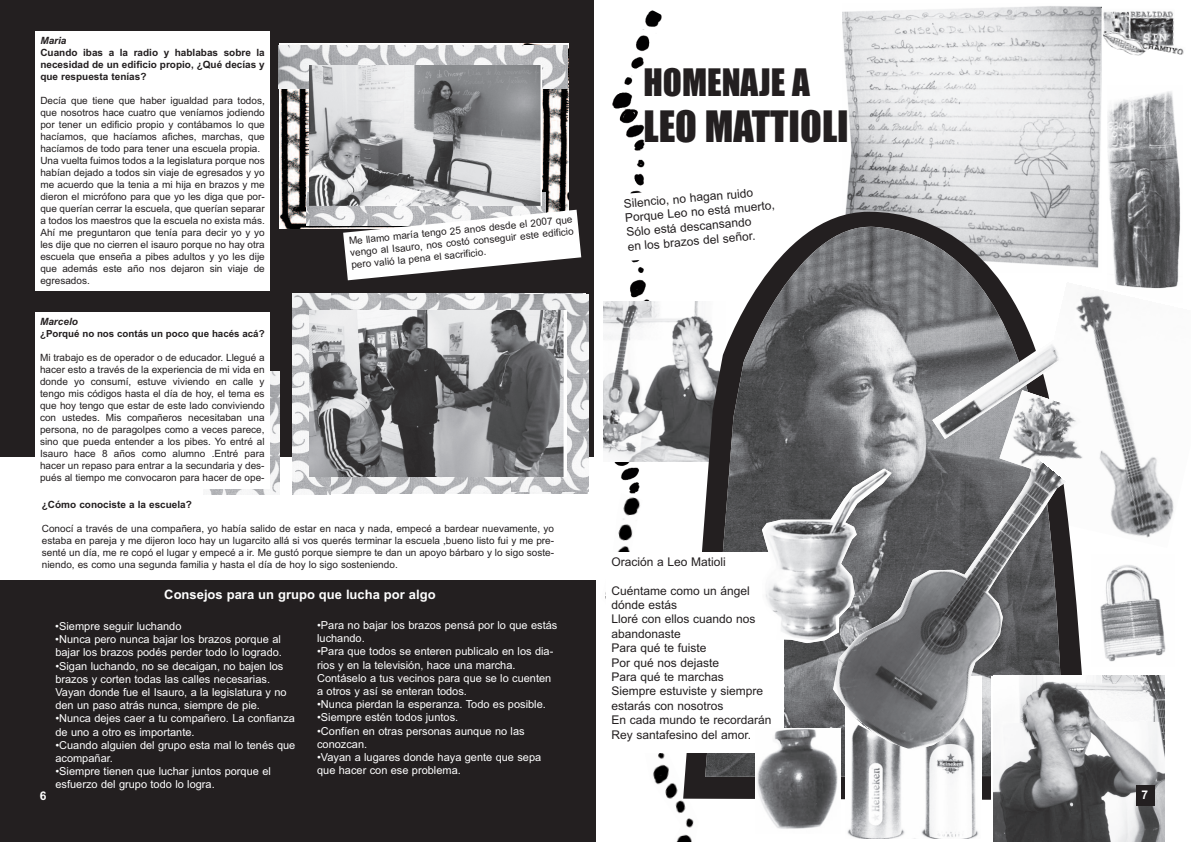
<style>
.page{position:relative;width:1191px;height:842px;background:#fff}
.page>*{position:absolute;margin:0;border:0;box-sizing:border-box;transform-origin:0 0}
.t1{font:40px "Impact";color:#231f20}
.t2{font:35px "Impact";color:#231f20}
.t3{font:700 13px "Arial";color:#fff}
.t4{font:12px/14.4px "Arial";color:#231f20}
.t5{font:700 12px "Arial";color:#fff}
.t6{font:11px/13.2px "Arial";color:#fff}
.t7{font:10px/12px "Arial";color:#231f20;text-align:justify}
.t8{font:700 10px/12px "Arial";color:#231f20;text-align:justify}
.t9{font:italic 700 10px "Arial";color:#231f20}
.t10{font:700 9.8px "Arial";color:#231f20}
</style>
<div class="page">
<img style="left:1108px;top:91px;width:73px;height:188px">
<img style="left:1089px;top:282px;width:89px;height:256px">
<div style="left:0;top:0;width:593px;height:457px;background:#231f20"></div>
<img style="left:1103px;top:11px;width:81px;height:45px">
<img style="left:280px;top:44px;width:288px;height:185px">
<img style="left:203px;top:371px;width:77px;height:124px">
<img style="left:296px;top:293px;width:289px;height:18px">
<img style="left:330px;top:477px;width:257px;height:17px">
<img style="left:278px;top:45px;width:289px;height:44px">
<img style="left:306px;top:192px;width:239px;height:34px">
<img style="left:293px;top:294px;width:37px;height:201px">
<img style="left:512px;top:294px;width:76px;height:198px">
<img style="left:1100px;top:565px;width:66px;height:97px">
<img style="left:891px;top:6px;width:210px;height:262px">
<img style="left:309px;top:65px;width:233px;height:140px">
<img style="left:310px;top:311px;width:256px;height:166px">
<div style="left:35px;top:31px;width:235px;height:260px;background:#fff"></div>
<svg style="left:343px;top:210px;width:238px;height:70px"></svg>
<div style="left:35px;top:312px;width:235px;height:177px;background:#fff"></div>
<div style="left:0;top:580px;width:595px;height:262px;background:#231f20"></div>
<svg style="left:891px;top:212px;width:198px;height:588px"></svg>
<img style="left:891px;top:227px;width:172px;height:550px">
<img style="left:891px;top:750px;width:89px;height:88px">
<img style="left:994px;top:676px;width:170px;height:166px">
<svg style="left:603px;top:10px;width:288px;height:832px"></svg>
<img style="left:762px;top:469px;width:71px;height:173px">
<img style="left:756px;top:729px;width:85px;height:105px">
<img style="left:833px;top:457px;width:234px;height:293px">
<svg style="left:932px;top:338px;width:165px;height:145px"></svg>
<img style="left:932px;top:338px;width:136px;height:101px">
<div style="left:1136px;top:785px;width:19px;height:21px;background:#231f20"></div>
<p class="t9" style="left:40px;top:34px;width:28px">Maria</p>
<p class="t8" style="left:40px;top:46px;width:226px">Cuando ibas a la radio y hablabas sobre la necesidad de un edificio propio, ¿Qué decías y que respuesta tenías?</p>
<p class="t7" style="left:40px;top:94px;width:226px;text-align:left">Decía que tiene que haber igualdad para todos, que nosotros hace cuatro que veníamos jodiendo por tener un edificio propio y contábamos lo que hacíamos, que hacíamos afiches, marchas, que hacíamos de todo para tener una escuela propia.<br>Una vuelta fuimos todos a la legislatura porque nos habían dejado a todos sin viaje de egresados y yo me acuerdo que la tenia a mi hija en brazos y me dieron el micrófono para que yo les diga que por&shy;que querían cerrar la escuela, que querían separar a todos los maestros que la escuela no exista más.<br>Ahí me preguntaron que tenía para decir yo y yo les dije que no cierren el isauro porque no hay otra escuela que enseña a pibes adultos y yo les dije que además este año nos dejaron sin viaje de egresados.</p>
<p class="t7" style="left:348px;top:236px;width:226px;rotate:-6deg">Me llamo maría tengo 25 anos desde el 2007 que vengo al Isauro, nos costó conseguir este edificio pero valió la pena el sacrificio.</p>
<h2 class="t2" style="left:643px;top:63px;width:168px">HOMENAJE A</h2>
<h1 class="t1" style="left:643px;top:104px;width:207px">LEO MATTIOLI</h1>
<p class="t4" style="left:623px;top:196px;width:152px;rotate:-5deg">Silencio, no hagan ruido<br>Porque Leo no está muerto,<br>Sólo está descansando<br>en los brazos del señor.</p>
<p class="t9" style="left:40px;top:315px;width:39px">Marcelo</p>
<p class="t10" style="left:40px;top:327px;width:226px">¿Porqué no nos contás un poco que hacés acá?</p>
<p class="t7" style="left:40px;top:351px;width:226px">Mi trabajo es de operador o de educador. Llegué a hacer esto a través de la experiencia de mi vida en donde yo consumí, estuve viviendo en calle y tengo mis códigos hasta el día de hoy, el tema es que hoy tengo que estar de este lado conviviendo con ustedes. Mis compañeros necesitaban una persona, no de paragolpes como a veces parece, sino que pueda entender a los pibes. Yo entré al Isauro hace 8 años como alumno .Entré para hacer un repaso para entrar a la secundaria y des&shy;pués al tiempo me convocaron para hacer de ope-</p>
<p class="t8" style="left:42px;top:498px;width:152px">¿Cómo conociste a la escuela?</p>
<p class="t7" style="left:42px;top:522px;width:514px">Conocí a través de una compañera, yo había salido de estar en naca y nada, empecé a bardear nuevamente, yo estaba en pareja y me dijeron loco hay un lugarcito allá si vos querés terminar la escuela ,bueno listo fui y me pre&shy;senté un día, me re copó el lugar y empecé a ir. Me gustó porque siempre te dan un apoyo bárbaro y lo sigo soste&shy;niendo, es como una segunda familia y hasta el día de hoy lo sigo sosteniendo.</p>
<p class="t4" style="left:611px;top:554px;width:116px">Oración a Leo Matioli</p>
<p class="t4" style="left:611px;top:583px;width:162px">Cuéntame como un ángel dónde estás<br>Lloré con ellos cuando nos abandonaste<br>Para qué te fuiste<br>Por qué nos dejaste<br>Para qué te marchas<br>Siempre estuviste y siempre estarás con nosotros<br>En cada mundo te recordarán<br>Rey santafesino del amor.</p>
<h3 class="t3" style="left:164px;top:587px;width:273px">Consejos para un grupo que lucha por algo</h3>
<p class="t6" style="left:317px;top:619px;width:242px">•Para no bajar los brazos pensá por lo que estás luchando.</p>
<p class="t6" style="left:317px;top:645px;width:238px">•Para que todos se enteren publicalo en los dia&shy;rios y en la televisión, hace una marcha.<br>Contáselo a tus vecinos para que se lo cuenten a otros y así se enteran todos.</p>
<p class="t6" style="left:317px;top:698px;width:230px">•Nunca pierdan la esperanza. Todo es posible.</p>
<p class="t6" style="left:317px;top:711px;width:143px">•Siempre estén todos juntos.</p>
<p class="t6" style="left:317px;top:724px;width:209px">•Confíen en otras personas aunque no las conozcan.</p>
<p class="t6" style="left:317px;top:751px;width:226px">•Vayan a lugares donde haya gente que sepa que hacer con ese problema.</p>
<p class="t6" style="left:55px;top:620px;width:128px">•Siempre seguir luchando</p>
<p class="t6" style="left:55px;top:633px;width:228px">•Nunca pero nunca bajar los brazos porque al bajar los brazos podés perder todo lo logrado.</p>
<p class="t6" style="left:55px;top:659px;width:233px">•Sigan luchando, no se decaigan, no bajen los brazos y corten todas las calles necesarias.<br>Vayan donde fue el Isauro, a la legislatura y no den un paso atrás nunca, siempre de pie.</p>
<p class="t6" style="left:55px;top:712px;width:241px">•Nunca dejes caer a tu compañero. La confianza de uno a otro es importante.</p>
<p class="t6" style="left:55px;top:738px;width:241px">•Cuando alguien del grupo esta mal lo tenés que acompañar.</p>
<p class="t6" style="left:55px;top:765px;width:217px">•Siempre tienen que luchar juntos porque el esfuerzo del grupo todo lo logra.</p>
<p class="t5" style="left:40px;top:789px;width:8px">6</p>
<p class="t5" style="left:1141px;top:788px;width:8px">7</p>
</div>
